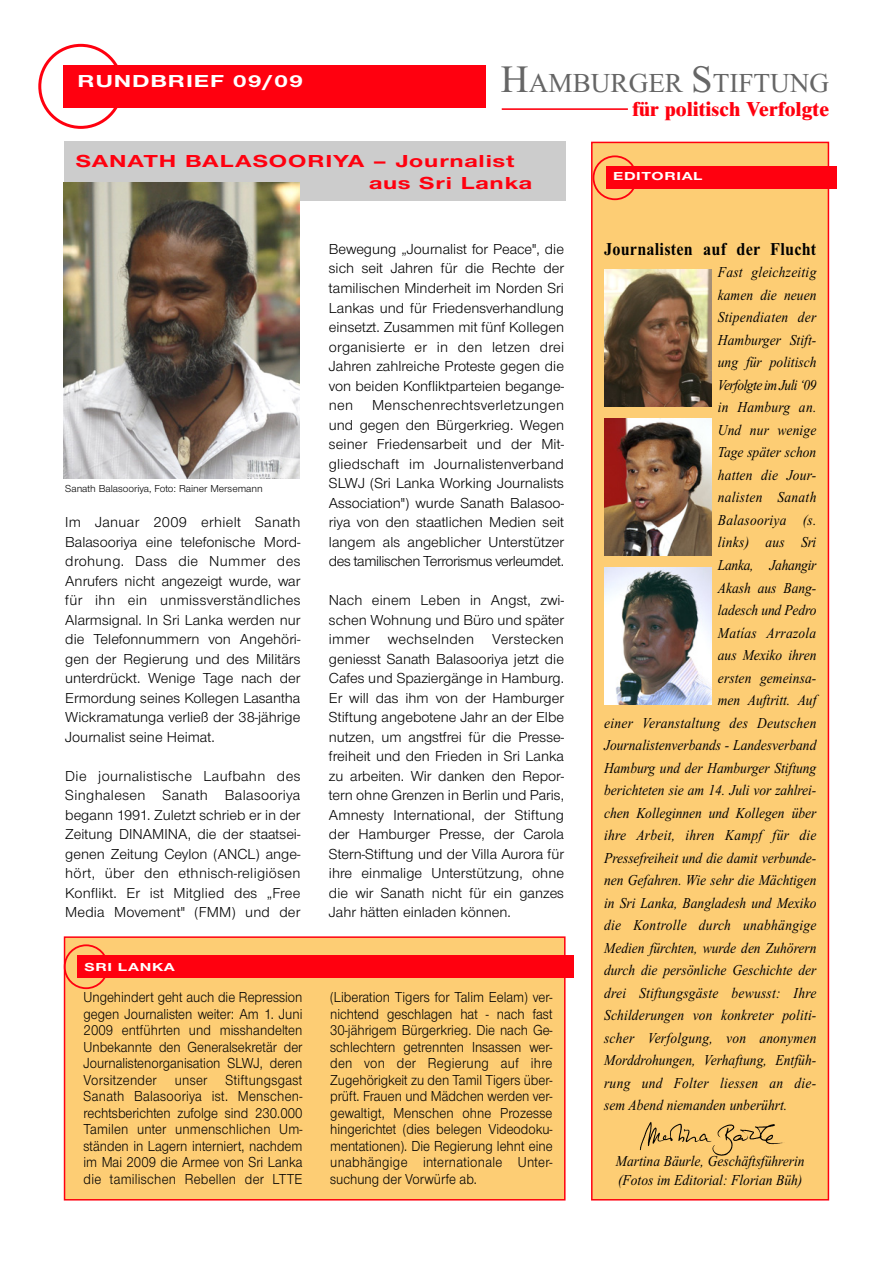
<style>
.page{position:relative;width:893px;height:1263px;background:#fff}
.page>*{position:absolute;margin:0;border:0;box-sizing:border-box;transform-origin:0 0}
.t1{font:27.3px "Times New Roman";color:#666}
.t2{font:800 20.4px "Times New Roman";color:#ff000f}
.t3{font:700 18px/21.6px "Nimbus Sans Novus T";letter-spacing:.035em;color:#ff000f;scale:1.4 1}
.t4{font:700 18px "Times New Roman";letter-spacing:.015em;color:#000;scale:.9 1}
.t5{font:700 18px "Nimbus Sans Novus T";letter-spacing:.035em;color:#fff;scale:1.4 1}
.t6{font:15px/19.5px "Nimbus Sans Novus T";color:#000;text-align:justify}
.t7{font:15px/16.5px "Nimbus Sans Novus T";color:#000;text-align:justify;scale:.9 1}
.t8{font:italic 15px/19.5px "Times New Roman";color:#000;scale:.9 1}
.t9{font:italic 15px "Times New Roman";letter-spacing:.02em;color:#000;scale:.9 1}
.t10{font:italic 15px "Times New Roman";letter-spacing:-.04em;color:#000;scale:.9 1}
.t11{font:italic 15px "Times New Roman";letter-spacing:-.02em;color:#000;scale:.9 1}
.t12{font:700 12px "Nimbus Sans Novus T";letter-spacing:.035em;color:#fff;scale:1.4 1}
.t13{font:10.5px "Nimbus Sans Novus T";color:#000}
.s1{font-size:38.55px}
</style>
<div class="page">
<svg style="left:38px;top:44px;width:85px;height:85px"></svg>
<hr style="left:502px;top:108px;width:126px;height:2px;background:#ff000f">
<div style="left:64px;top:66px;width:422px;height:42px;background:#ff000f"></div>
<div style="left:64px;top:142px;width:502px;height:59px;background:#ccc"></div>
<img style="left:64px;top:182px;width:236px;height:296px">
<div style="left:65px;top:937px;width:500px;height:263px;background:#fdcd74"></div>
<div style="left:64px;top:936px;width:502px;height:264px;border:2px solid #ff000f"></div>
<svg style="left:64px;top:944px;width:44px;height:45px"></svg>
<div style="left:77px;top:956px;width:497px;height:22px;background:#ff000f"></div>
<div style="left:592px;top:142px;width:236px;height:1058px;background:#fdcd74"></div>
<div style="left:591px;top:142px;width:238px;height:1058px;border:2px solid #ff000f"></div>
<img style="left:604px;top:270px;width:108px;height:137px">
<img style="left:604px;top:419px;width:108px;height:137px">
<img style="left:604px;top:568px;width:108px;height:136px">
<svg style="left:593px;top:155px;width:44px;height:45px"></svg>
<div style="left:606px;top:167px;width:230px;height:22px;background:#ff000f"></div>
<img style="left:639px;top:1122px;width:144px;height:34px">
<p class="t5" style="left:78px;top:74px;width:163px">RUNDBRIEF 09/09</p>
<h1 class="t1" style="left:501px;top:73px;width:330px"><span class="s1">H</span>AMBURGER <span class="s1">S</span>TIFTUNG</h1>
<h2 class="t2" style="left:632px;top:102px;width:198px">für politisch Verfolgte</h2>
<p class="t3" style="left:369px;top:152px;width:118px;text-indent:-293px">SANATH BALASOORIYA – Journalist aus Sri Lanka</p>
<p class="t13" style="left:65px;top:484px;width:199px">Sanath Balasooriya, Foto: Rainer Mersemann</p>
<p class="t6" style="left:65px;top:514px;width:237px">Im Januar 2009 erhielt Sanath Balasooriya eine telefonische Mord&shy;drohung. Dass die Nummer des Anrufers nicht angezeigt wurde, war für ihn ein unmissverständliches Alarmsignal. In Sri Lanka werden nur die Telefonnummern von Angehöri&shy;gen der Regierung und des Militärs unterdrückt. Wenige Tage nach der Ermordung seines Kollegen Lasantha Wickramatunga verließ der 38-jährige Journalist seine Heimat.</p>
<p class="t6" style="left:65px;top:767px;width:237px">Die journalistische Laufbahn des Singhalesen Sanath Balasooriya begann 1991. Zuletzt schrieb er in der Zeitung DINAMINA, die der staatsei&shy;genen Zeitung Ceylon (ANCL) ange&shy;hört, über den ethnisch-religiösen Konflikt. Er ist Mitglied des „Free Media Movement" (FMM) und der</p>
<p class="t6" style="left:329px;top:241px;width:237px">Bewegung „Journalist for Peace", die sich seit Jahren für die Rechte der tamilischen Minderheit im Norden Sri Lankas und für Friedensverhandlung einsetzt. Zusammen mit fünf Kollegen organisierte er in den letzen drei Jahren zahlreiche Proteste gegen die von beiden Konfliktparteien begange&shy;nen</p>
<p class="t6" style="left:329px;top:397px;width:237px;text-indent:43px">Menschenrechtsverletzungen und gegen den Bürgerkrieg. Wegen seiner Friedensarbeit und der Mit&shy;gliedschaft im Journalistenverband SLWJ (Sri Lanka Working Journalists Association") wurde Sanath Balasoo&shy;riya von den staatlichen Medien seit langem als angeblicher Unterstützer des tamilischen Terrorismus verleumdet.</p>
<p class="t6" style="left:329px;top:592px;width:237px">Nach einem Leben in Angst, zwi&shy;schen Wohnung und Büro und später immer wechselnden Verstecken geniesst Sanath Balasooriya jetzt die Cafes und Spaziergänge in Hamburg.<br>Er will das ihm von der Hamburger Stiftung angebotene Jahr an der Elbe nutzen, um angstfrei für die Presse&shy;freiheit und den Frieden in Sri Lanka zu arbeiten. Wir danken den Repor&shy;tern ohne Grenzen in Berlin und Paris, Amnesty International, der Stiftung der Hamburger Presse, der Carola Stern-Stiftung und der Villa Aurora für ihre einmalige Unterstützung, ohne die wir Sanath nicht für ein ganzes Jahr hätten einladen können.</p>
<p class="t12" style="left:84px;top:962px;width:66px">SRI LANKA</p>
<p class="t7" style="left:84px;top:990px;width:245px">Ungehindert geht auch die Repression gegen Journalisten weiter: Am 1. Juni 2009 entführten und misshandelten Unbekannte den Generalsekretär der Journalistenorganisation SLWJ, deren Vorsitzender unser Stiftungsgast Sanath Balasooriya ist. Menschen&shy;rechtsberichten zufolge sind 230.000<br>Tamilen unter unmenschlichen Um&shy;ständen in Lagern interniert, nachdem im Mai 2009 die Armee von Sri Lanka die tamilischen Rebellen der LTTE</p>
<p class="t7" style="left:330px;top:990px;width:249px">(Liberation Tigers for Talim Eelam) ver&shy;nichtend geschlagen hat - nach fast 30-jährigem Bürgerkrieg. Die nach Ge&shy;schlechtern getrennten Insassen wer&shy;den von der Regierung auf ihre Zugehörigkeit zu den Tamil Tigers über&shy;prüft. Frauen und Mädchen werden ver&shy;gewaltigt, Menschen ohne Prozesse hingerichtet (dies belegen Videodoku&shy;mentationen). Die Regierung lehnt eine unabhängige internationale Unter&shy;suchung der Vorwürfe ab.</p>
<p class="t12" style="left:613px;top:171px;width:65px">EDITORIAL</p>
<p class="t4" style="left:604px;top:243px;width:237px">Journalisten auf der Flucht</p>
<p class="t9" style="left:718px;top:267px;width:111px">Fast gleichzeitig</p>
<p class="t8" style="left:718px;top:287px;width:111px">kamen die neuen</p>
<p class="t9" style="left:718px;top:312px;width:111px">Stipendiaten der</p>
<p class="t8" style="left:718px;top:332px;width:111px">Hamburger Stift-</p>
<p class="t8" style="left:718px;top:354px;width:111px">ung für politisch</p>
<p class="t10" style="left:718px;top:379px;width:111px">Verfolgte im Juli ‘09</p>
<p class="t9" style="left:718px;top:402px;width:111px">in Hamburg an.</p>
<p class="t8" style="left:718px;top:422px;width:111px">Und nur wenige</p>
<p class="t8" style="left:718px;top:444px;width:111px">Tage später schon</p>
<p class="t8" style="left:718px;top:467px;width:111px">hatten die Jour-</p>
<p class="t9" style="left:718px;top:492px;width:111px">nalisten Sanath</p>
<p class="t9" style="left:718px;top:514px;width:111px">Balasooriya (s.</p>
<p class="t9" style="left:718px;top:537px;width:111px">links) aus Sri</p>
<p class="t11" style="left:718px;top:559px;width:111px">Lanka, Jahangir</p>
<p class="t8" style="left:718px;top:579px;width:111px">Akash aus Bang-</p>
<p class="t8" style="left:718px;top:602px;width:111px">ladesch und Pedro</p>
<p class="t9" style="left:718px;top:627px;width:111px">Matías Arrazola</p>
<p class="t8" style="left:718px;top:647px;width:111px">aus Mexiko ihren</p>
<p class="t8" style="left:718px;top:669px;width:111px">ersten gemeinsa-</p>
<p class="t8" style="left:718px;top:692px;width:111px">men Auftritt. Auf</p>
<p class="t9" style="left:604px;top:717px;width:237px">einer Veranstaltung des Deutschen</p>
<p class="t8" style="left:604px;top:737px;width:237px">Journalistenverbands - Landesverband</p>
<p class="t8" style="left:604px;top:759px;width:237px">Hamburg und der Hamburger Stiftung</p>
<p class="t8" style="left:604px;top:782px;width:237px">berichteten sie am 14. Juli vor zahlrei-</p>
<p class="t8" style="left:604px;top:804px;width:237px">chen Kolleginnen und Kollegen über</p>
<p class="t9" style="left:604px;top:829px;width:237px">ihre Arbeit, ihren Kampf für die</p>
<p class="t8" style="left:604px;top:849px;width:237px">Pressefreiheit und die damit verbunde-</p>
<p class="t8" style="left:604px;top:872px;width:237px">nen Gefahren. Wie sehr die Mächtigen</p>
<p class="t8" style="left:604px;top:894px;width:237px">in Sri Lanka, Bangladesh und Mexiko</p>
<p class="t9" style="left:604px;top:919px;width:237px">die Kontrolle durch unabhängige</p>
<p class="t8" style="left:604px;top:939px;width:237px">Medien fürchten, wurde den Zuhörern</p>
<p class="t8" style="left:604px;top:962px;width:237px">durch die persönliche Geschichte der</p>
<p class="t9" style="left:604px;top:987px;width:237px">drei Stiftungsgäste bewusst: Ihre</p>
<p class="t8" style="left:604px;top:1007px;width:237px">Schilderungen von konkreter politi-</p>
<p class="t9" style="left:604px;top:1032px;width:237px">scher Verfolgung, von anonymen</p>
<p class="t8" style="left:604px;top:1052px;width:237px">Morddrohungen, Verhaftung, Entfüh-</p>
<p class="t9" style="left:604px;top:1077px;width:237px">rung und Folter liessen an die-</p>
<p class="t8" style="left:604px;top:1097px;width:205px">sem Abend niemanden unberührt.</p>
<p class="t8" style="left:616px;top:1152px;width:211px">Martina Bäurle, Geschäftsführerin (Fotos im Editorial: Florian Büh)</p>
</div>
